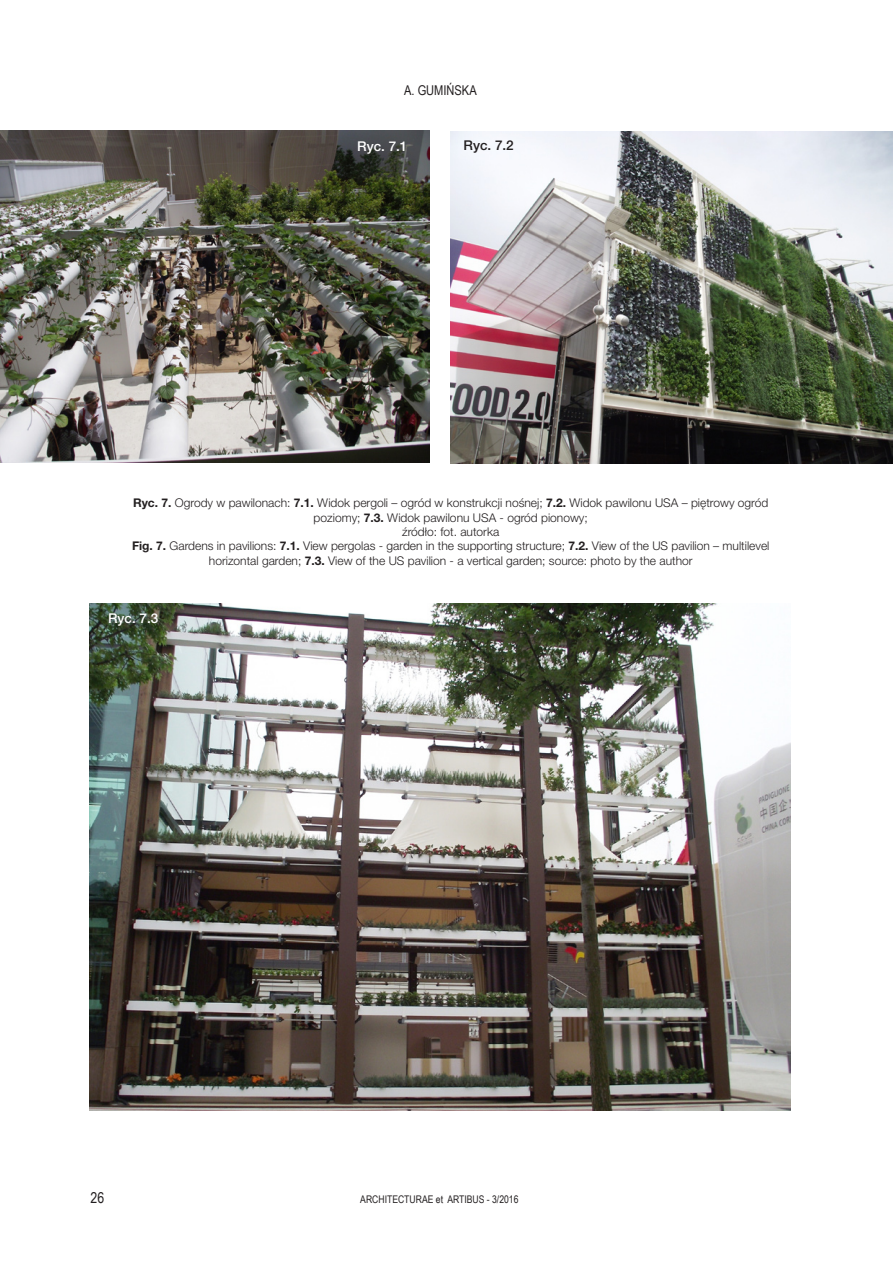
<style>
.page{position:relative;width:893px;height:1263px;background:#fff}
.page>*{position:absolute;margin:0;border:0;box-sizing:border-box;transform-origin:0 0}
.t1{font:15px "Arial Narrow";color:#231f20}
.t2{font:500 13.5px "Helvetica Neue LT Pro";color:#fff}
.t3{font:13.5px "Arial Narrow";color:#231f20}
.t4{font:500 13.5px "Helvetica Neue LT Pro";color:#231f20}
.t5{font:300 12px/14.4px "Helvetica Neue LT Pro";color:#231f20;text-align:center}
.t6{font:10.5px "Arial Narrow";color:#231f20}
.s1{font-weight:700}
</style>
<div class="page">
<img style="left:451px;top:132px;width:442px;height:332px">
<img style="left:89px;top:603px;width:702px;height:508px">
<img style="left:0;top:131px;width:429px;height:331px">
<p class="t3" style="left:404px;top:80px;width:74px">A. GUMIŃSKA</p>
<p class="t2" style="left:357px;top:138px;width:52px">Ryc. 7.1</p>
<p class="t4" style="left:463px;top:137px;width:52px">Ryc. 7.2</p>
<p class="t5" style="left:132px;top:495px;width:639px"><span class="s1">Ryc. 7.</span> Ogrody w pawilonach: <span class="s1">7.1.</span> Widok pergoli – ogród w konstrukcji nośnej; <span class="s1">7.2.</span> Widok pawilonu USA – piętrowy ogród poziomy; <span class="s1">7.3.</span> Widok pawilonu USA - ogród pionowy;<br>źródło: fot. autorka<br><span class="s1">Fig. 7.</span> Gardens in pavilions: <span class="s1">7.1.</span> View pergolas - garden in the supporting structure; <span class="s1">7.2.</span> View of the US pavilion – multilevel horizontal garden; <span class="s1">7.3.</span> View of the US pavilion - a vertical garden; source: photo by the author</p>
<p class="t2" style="left:108px;top:610px;width:52px">Ryc. 7.3</p>
<p class="t1" style="left:91px;top:1187px;width:15px">26</p>
<p class="t6" style="left:360px;top:1192px;width:160px">ARCHITECTURAE et ARTIBUS - 3/2016</p>
</div>
